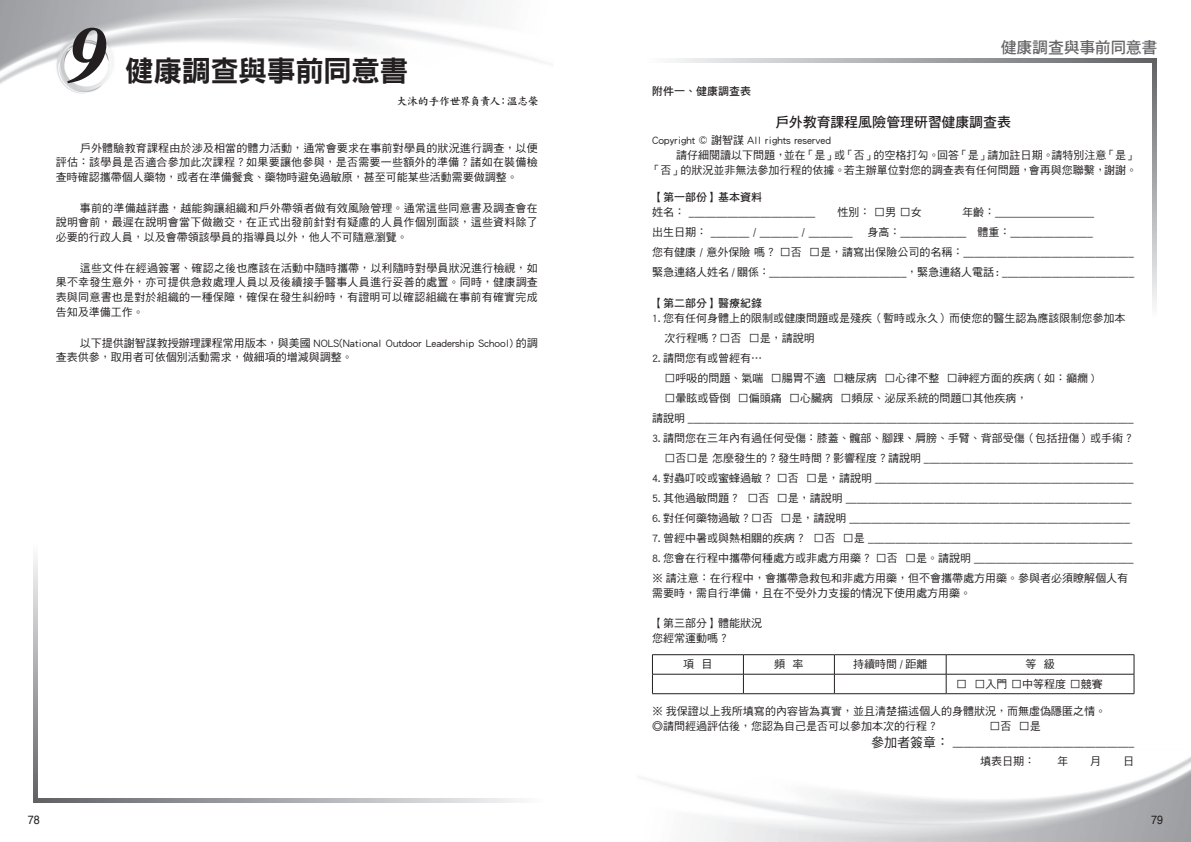
<style>
.page{position:relative;width:1191px;height:842px;background:#fff}
.page>*{position:absolute;margin:0;border:0;box-sizing:border-box;transform-origin:0 0}
.t1{font:italic 700 80px "Times";color:#231f20}
.t2{font:29px "DF Hei Std W9";letter-spacing:-.02em;color:#231f20}
.t3{font:16px "DF Hei Std W7";letter-spacing:-.025em;color:#656568}
.t4{font:14px "DF Hei Std W7";letter-spacing:-.01em;color:#231f20}
.t5{font:12px "Helvetica";color:#231f20;scale:.9 1}
.t6{font:11px/14.8px "DF Hei Std W5";color:#231f20}
.t7{font:11px "DF Hei Std W7";color:#231f20}
.t8{font:11px "DF Kai Shu Std W7";letter-spacing:-.045em;color:#231f20}
.s1{font-family:"DF Kai Shu Std W7";font-size:12px}
.s2{font-size:13px}
</style>
<div class="page">
<img style="left:0;top:0;width:549px;height:94px">
<svg style="left:671px;top:59px;width:481px;height:3px"></svg>
<svg style="left:1152px;top:59px;width:4px;height:247px"></svg>
<svg style="left:38px;top:798px;width:482px;height:4px;background:#a8a9ac"></svg>
<svg style="left:34px;top:556px;width:4px;height:246px"></svg>
<hr style="left:652px;top:654px;width:91px;height:1px;background:#231f20">
<hr style="left:743px;top:654px;width:91px;height:1px;background:#231f20">
<hr style="left:834px;top:654px;width:112px;height:1px;background:#231f20">
<hr style="left:946px;top:654px;width:188px;height:1px;background:#231f20">
<svg style="left:652px;top:655px;width:1px;height:38px"></svg>
<hr style="left:652px;top:674px;width:91px;height:1px;background:#231f20">
<hr style="left:652px;top:693px;width:91px;height:1px;background:#231f20">
<svg style="left:743px;top:655px;width:1px;height:38px"></svg>
<hr style="left:743px;top:674px;width:91px;height:1px;background:#231f20">
<hr style="left:743px;top:693px;width:91px;height:1px;background:#231f20">
<svg style="left:834px;top:655px;width:1px;height:38px"></svg>
<hr style="left:834px;top:674px;width:112px;height:1px;background:#231f20">
<hr style="left:834px;top:693px;width:112px;height:1px;background:#231f20">
<svg style="left:946px;top:655px;width:1px;height:38px"></svg>
<svg style="left:1133px;top:655px;width:1px;height:38px"></svg>
<hr style="left:946px;top:674px;width:188px;height:1px;background:#231f20">
<hr style="left:946px;top:693px;width:188px;height:1px;background:#231f20">
<h1 class="t1" style="left:68px;top:22px;width:41px">9</h1>
<h2 class="t2" style="left:125px;top:55px;width:285px">健康調查與事前同意書</h2>
<p class="t8" style="left:396px;top:95px;width:144px">大沐的手作世界負責人：溫志榮</p>
<p class="t6" style="left:56px;top:140px;width:483px;text-align:justify"><span class="s1">　　</span>戶外體驗教育課程由於涉及相當的體力活動，通常會要求在事前對學員的狀況進行調查，以便評估：該學員是否適合參加此次課程？如果要讓他參與，是否需要一些額外的準備？諸如在裝備檢查時確認攜帶個人藥物，或者在準備餐食、藥物時避免過敏原，甚至可能某些活動需要做調整。</p>
<p class="t6" style="left:56px;top:200px;width:484px;text-align:justify"><span class="s1">　　</span>事前的準備越詳盡，越能夠讓組織和戶外帶領者做有效風險管理。通常這些同意書及調查會在說明會前，最遲在說明會當下做繳交，在正式出發前針對有疑慮的人員作個別面談，這些資料除了必要的行政人員，以及會帶領該學員的指導員以外，他人不可隨意瀏覽。</p>
<p class="t6" style="left:56px;top:260px;width:484px;text-align:justify"><span class="s1">　　</span>這些文件在經過簽署、確認之後也應該在活動中隨時攜帶，以利隨時對學員狀況進行檢視，如果不幸發生意外，亦可提供急救處理人員以及後續接手醫事人員進行妥善的處置。同時，健康調查表與同意書也是對於組織的一種保障，確保在發生糾紛時，有證明可以確認組織在事前有確實完成告知及準備工作。</p>
<p class="t6" style="left:56px;top:335px;width:483px;line-height:14.5px"><span class="s1">　　</span>以下提供謝智謀教授辦理課程常用版本，與美國 NOLS(National Outdoor Leadership School) 的調查表供參，取用者可依個別活動需求，做細項的增減與調整。</p>
<p class="t7" style="left:652px;top:85px;width:100px">附件一、健康調查表</p>
<h3 class="t3" style="left:1000px;top:39px;width:158px">健康調查與事前同意書</h3>
<p class="t4" style="left:775px;top:114px;width:237px">戶外教育課程風險管理研習健康調查表</p>
<p class="t6" style="left:652px;top:132px;width:486px;line-height:15.5px">Copyright © 謝智謀 All rights reserved<br><span class="s1">　　</span>請仔細閱讀以下問題，並在「是」或「否」的空格打勾。回答「是」請加註日期。請特別注意「是」</p>
<p class="t6" style="left:649px;top:162px;width:489px">「否」的狀況並非無法參加行程的依據。若主辦單位對您的調查表有任何問題，會再與您聯繫，謝謝。</p>
<p class="t7" style="left:652px;top:191px;width:111px">【第一部份】基本資料</p>
<p class="t6" style="left:652px;top:204px;width:289px">姓名： _______________________ 　 性別： □男 □女 　</p>
<p class="t6" style="left:962px;top:204px;width:133px">年齡：＿＿＿＿＿＿＿＿＿</p>
<p class="t6" style="left:652px;top:224px;width:202px">出生日期： _______ / _______ / ________</p>
<p class="t6" style="left:652px;top:221px;width:483px;line-height:20px;text-indent:215px">身高：____________ 體重：_______________<br>您有健康 / 意外保險 嗎？ □否 □是，請寫出保險公司的名稱：_______________________________緊急連絡人姓名 / 關係：_________________________，緊急連絡人電話 : ________________________</p>
<p class="t7" style="left:652px;top:297px;width:111px">【第二部分】醫療紀錄</p>
<p class="t6" style="left:664px;top:307px;width:462px;line-height:20px;text-indent:-12px">1. 您有任何身體上的限制或健康問題或是殘疾（暫時或永久）而使您的醫生認為應該限制您參加本次行程嗎？□否 □是，請說明</p>
<p class="t6" style="left:652px;top:350px;width:111px">2. 請問您有或曾經有⋯</p>
<p class="t6" style="left:664px;top:370px;width:431px">□呼吸的問題、氣喘 □腸胃不適 □糖尿病 □心律不整 □神經方面的疾病 ( 如：癲癇 )</p>
<p class="t6" style="left:652px;top:387px;width:483px;line-height:20px;text-indent:12px">□暈眩或昏倒 □偏頭痛 □心臟病 □頻尿、泌尿系統的問題□其他疾病，<br>請說明 _________________________________________________________________________________</p>
<p class="t6" style="left:652px;top:430px;width:483px">3. 請問您在三年內有過任何受傷：膝蓋、髖部、腳踝、肩膀、手臂、背部受傷（包括扭傷）或手術？</p>
<p class="t6" style="left:664px;top:450px;width:470px">□否□是 怎麼發生的？發生時間？影響程度？請說明 ______________________________________</p>
<p class="t6" style="left:652px;top:470px;width:483px">4. 對蟲叮咬或蜜蜂過敏？ □否 □是，請說明 _______________________________________________</p>
<p class="t6" style="left:652px;top:490px;width:481px">5. 其他過敏問題？ □否 □是，請說明 ____________________________________________________</p>
<p class="t6" style="left:652px;top:510px;width:479px">6. 對任何藥物過敏？□否 □是，請說明 ___________________________________________________</p>
<p class="t6" style="left:652px;top:530px;width:481px">7. 曾經中暑或與熱相關的疾病？ □否 □是 ________________________________________________</p>
<p class="t6" style="left:652px;top:547px;width:483px;line-height:20px">8. 您會在行程中攜帶何種處方或非處方用藥？ □否 □是。請說明 _____________________________ ※ 請注意：在行程中，會攜帶急救包和非處方用藥，但不會攜帶處方用藥。參與者必須瞭解個人有</p>
<p class="t6" style="left:652px;top:585px;width:320px">需要時，需自行準備，且在不受外力支援的情況下使用處方用藥。</p>
<p class="t6" style="left:652px;top:615px;width:111px">【第三部分】體能狀況您經常運動嗎？</p>
<p class="t6" style="left:683px;top:657px;width:31px">項 目</p>
<p class="t6" style="left:774px;top:657px;width:31px">頻 率</p>
<p class="t6" style="left:853px;top:657px;width:76px">持續時間 / 距離</p>
<p class="t6" style="left:1025px;top:657px;width:31px">等 級</p>
<p class="t6" style="left:956px;top:676px;width:148px">□ □入門 □中等程度 □競賽</p>
<p class="t6" style="left:652px;top:703px;width:455px">※ 我保證以上我所填寫的內容皆為真實，並且清楚描述個人的身體狀況，而無虛偽隱匿之情。◎請問經過評估後，您認為自己是否可以參加本次的行程？</p>
<p class="t6" style="left:871px;top:718px;width:265px;line-height:16px;text-indent:119px">□否 □是<br><span class="s2">參加者簽章：</span> _________________________________</p>
<p class="t6" style="left:980px;top:753px;width:155px">填表日期：　　年　　月　　日</p>
<p class="t5" style="left:28px;top:815px;width:15px">78</p>
<p class="t5" style="left:1151px;top:815px;width:15px">79</p>
</div>
